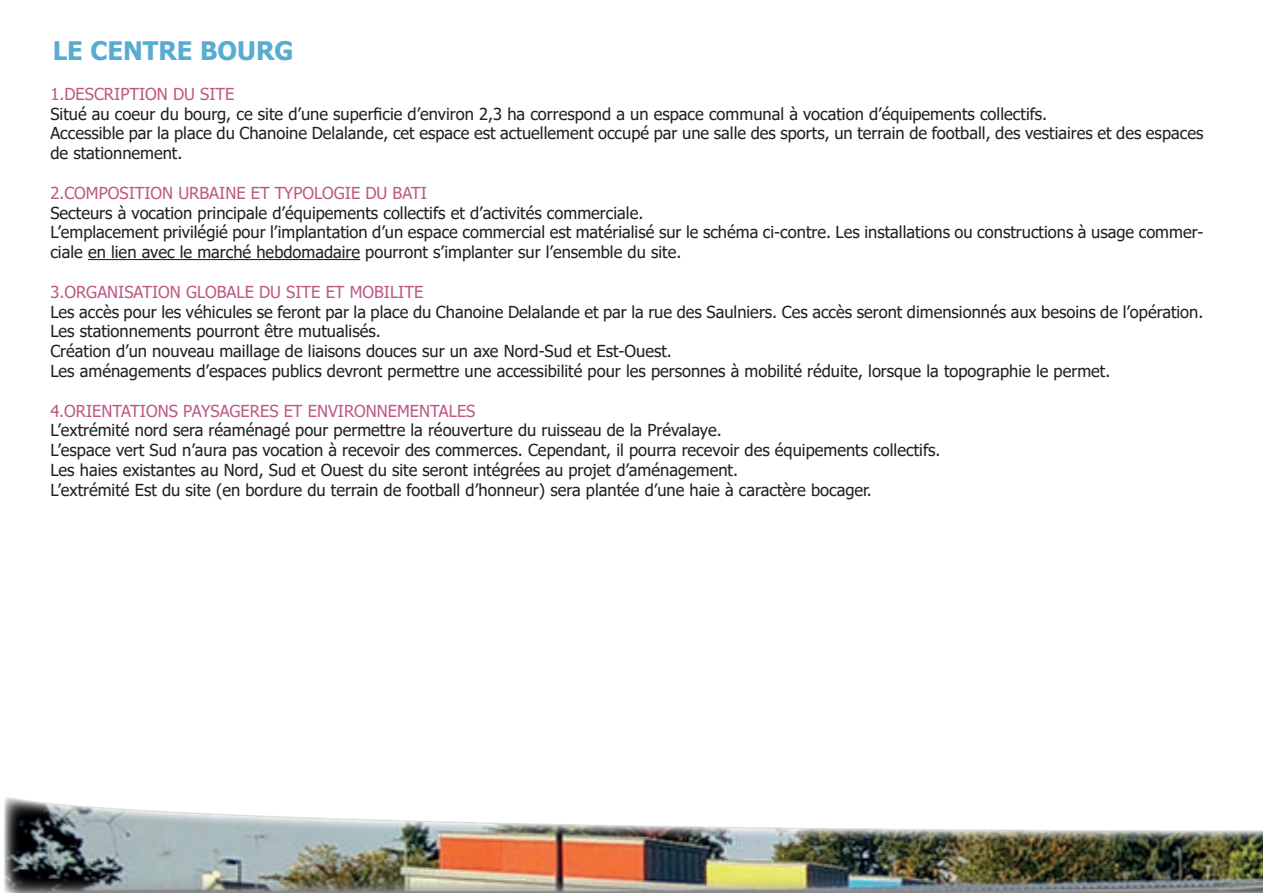
<style>
.page{position:relative;width:1263px;height:893px;background:#fff}
.page>*{position:absolute;margin:0;border:0;box-sizing:border-box;transform-origin:0 0}
.t1{font:700 25.5px "Tahoma";color:#58acd0}
.t2{font:16.5px/19.8px "Tahoma";color:#231f20}
.t3{font:16.5px "Tahoma";color:#bd5986}
</style>
<div class="page">
<img style="left:4px;top:797px;width:1259px;height:96px">
<hr style="left:88px;top:259px;width:272px;height:1px;background:#231f20">
<h1 class="t1" style="left:53px;top:33px;width:242px">LE CENTRE BOURG</h1>
<p class="t3" style="left:50px;top:83px;width:186px">1.DESCRIPTION DU SITE</p>
<p class="t2" style="left:50px;top:105px;width:1154px">Situé au coeur du bourg, ce site d’une superficie d’environ 2,3 ha correspond a un espace communal à vocation d’équipements collectifs.<br>Accessible par la place du Chanoine Delalande, cet espace est actuellement occupé par une salle des sports, un terrain de football, des vestiaires et des espaces de stationnement.</p>
<p class="t3" style="left:50px;top:182px;width:378px">2.COMPOSITION URBAINE ET TYPOLOGIE DU BATI</p>
<p class="t2" style="left:50px;top:204px;width:1154px">Secteurs à vocation principale d’équipements collectifs et d’activités commerciale.<br>L’emplacement privilégié pour l’implantation d’un espace commercial est matérialisé sur le schéma ci-contre. Les installations ou constructions à usage commer&shy;ciale en lien avec le marché hebdomadaire pourront s’implanter sur l’ensemble du site.</p>
<p class="t3" style="left:50px;top:281px;width:374px">3.ORGANISATION GLOBALE DU SITE ET MOBILITE</p>
<p class="t2" style="left:50px;top:303px;width:1154px">Les accès pour les véhicules se feront par la place du Chanoine Delalande et par la rue des Saulniers. Ces accès seront dimensionnés aux besoins de l’opération.<br>Les stationnements pourront être mutualisés.<br>Création d’un nouveau maillage de liaisons douces sur un axe Nord-Sud et Est-Ouest.<br>Les aménagements d’espaces publics devront permettre une accessibilité pour les personnes à mobilité réduite, lorsque la topographie le permet.</p>
<p class="t3" style="left:50px;top:400px;width:427px">4.ORIENTATIONS PAYSAGERES ET ENVIRONNEMENTALES</p>
<p class="t2" style="left:50px;top:421px;width:891px">L’extrémité nord sera réaménagé pour permettre la réouverture du ruisseau de la Prévalaye.<br>L’espace vert Sud n’aura pas vocation à recevoir des commerces. Cependant, il pourra recevoir des équipements collectifs.<br>Les haies existantes au Nord, Sud et Ouest du site seront intégrées au projet d’aménagement.<br>L’extrémité Est du site (en bordure du terrain de football d’honneur) sera plantée d’une haie à caractère bocager.</p>
</div>
